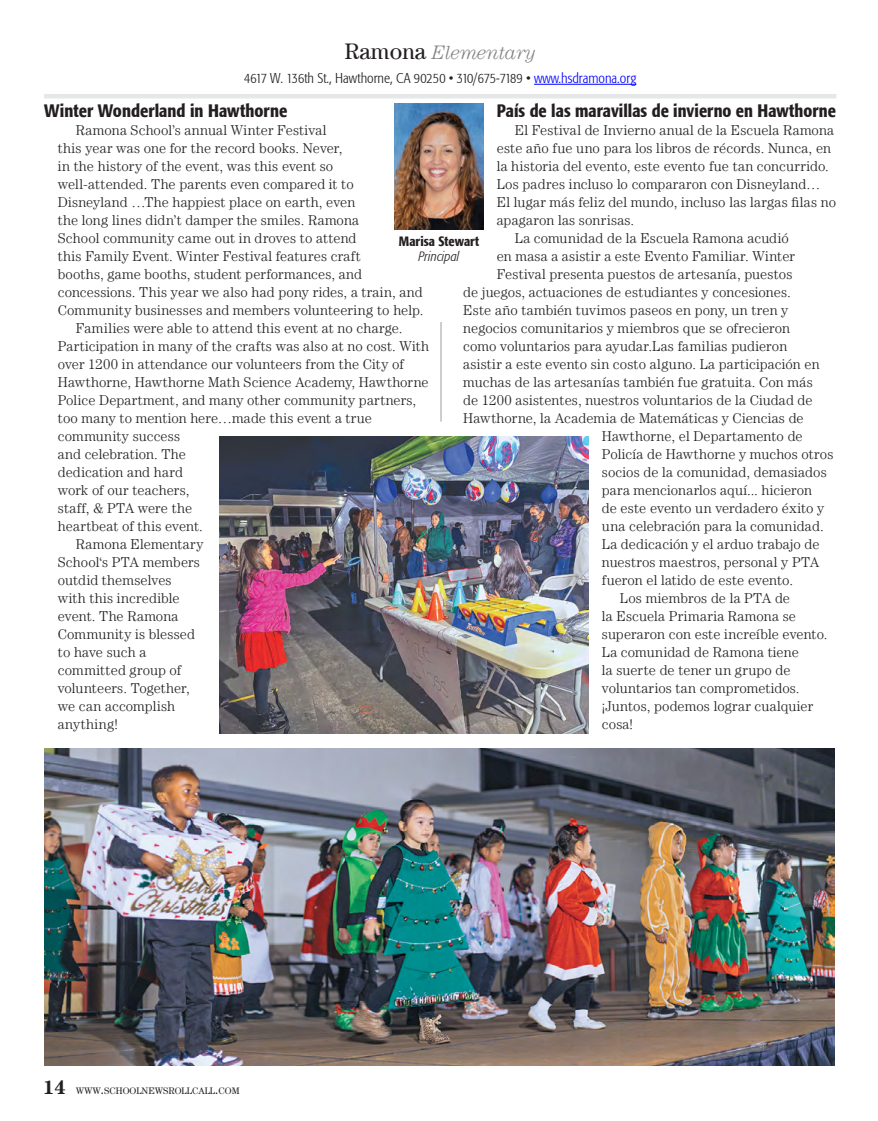
<style>
.page{position:relative;width:878px;height:1121px;background:#fff}
.page>*{position:absolute;margin:0;border:0;box-sizing:border-box;transform-origin:0 0}
.t1{font:italic 300 19.5px "Century LT";letter-spacing:-.005em;color:#808285}
.t2{font:500 condensed 18px "Formata";color:#231f20}
.t3{font:300 14.25px "Century LT";letter-spacing:.01em;color:#231f20}
.t4{font:300 condensed 14.25px "Formata";color:#231f20}
.t5{font:300 14.25px "Century LT";letter-spacing:.035em;color:#231f20}
.t6{font:500 condensed 13.5px "Formata";color:#231f20}
.t7{font:italic 300 condensed 13.5px "Formata";letter-spacing:.005em;color:#231f20}
.t8{font:9.45px "Century LT";color:#231f20}
.s1{font-weight:400;font-style:normal;font-size:22.5px;color:#231f20}
.s2{color:#00f}
.s3{font-weight:700;font-size:19.5px}
.s4{font-size:13.5px}
</style>
<div class="page">
<hr style="left:440px;top:322px;width:2px;height:99px;background:#bcbec0">
<hr style="left:44px;top:94px;width:792px;height:4px;background:#e6e7e8">
<hr style="left:534px;top:84px;width:102px;height:1px;background:#00f">
<img style="left:395px;top:103px;width:88px;height:126px">
<img style="left:44px;top:748px;width:790px;height:317px">
<img style="left:220px;top:437px;width:368px;height:296px">
<h1 class="t1" style="left:344px;top:42px;width:193px"><span class="s1">Ramona</span> Elementary</h1>
<p class="t4" style="left:244px;top:70px;width:393px">4617 W. 136th St., Hawthorne, CA 90250 • 310/675-7189 • <span class="s2">www.hsdramona.org</span></p>
<p class="t2" style="left:496px;top:100px;width:340px">País de las maravillas de invierno en Hawthorne</p>
<p class="t3" style="left:515px;top:122px;width:321px">El Festival de Invierno anual de la Escuela Ramona</p>
<p class="t3" style="left:496px;top:140px;width:336px">este año fue uno para los libros de récords. Nunca, en</p>
<p class="t3" style="left:496px;top:158px;width:334px">la historia del evento, este evento fue tan concurrido.</p>
<p class="t3" style="left:496px;top:176px;width:325px">Los padres incluso lo compararon con Disneyland…</p>
<p class="t3" style="left:496px;top:194px;width:341px">El lugar más feliz del mundo, incluso las largas filas no</p>
<p class="t3" style="left:496px;top:212px;width:139px">apagaron las sonrisas.</p>
<p class="t3" style="left:515px;top:230px;width:275px">La comunidad de la Escuela Ramona acudió</p>
<p class="t3" style="left:496px;top:248px;width:300px">en masa a asistir a este Evento Familiar. Winter</p>
<p class="t3" style="left:496px;top:266px;width:297px">Festival presenta puestos de artesanía, puestos</p>
<p class="t3" style="left:463px;top:284px;width:329px">de juegos, actuaciones de estudiantes y concesiones.</p>
<p class="t3" style="left:463px;top:302px;width:326px">Este año también tuvimos paseos en pony, un tren y</p>
<p class="t3" style="left:463px;top:320px;width:328px">negocios comunitarios y miembros que se ofrecieron</p>
<p class="t3" style="left:463px;top:338px;width:325px">como voluntarios para ayudar.Las familias pudieron</p>
<p class="t3" style="left:463px;top:356px;width:358px">asistir a este evento sin costo alguno. La participación en</p>
<p class="t3" style="left:463px;top:374px;width:351px">muchas de las artesanías también fue gratuita. Con más</p>
<p class="t3" style="left:463px;top:392px;width:351px">de 1200 asistentes, nuestros voluntarios de la Ciudad de</p>
<p class="t3" style="left:463px;top:410px;width:342px">Hawthorne, la Academia de Matemáticas y Ciencias de</p>
<p class="t3" style="left:602px;top:428px;width:202px">Hawthorne, el Departamento de</p>
<p class="t3" style="left:602px;top:446px;width:233px">Policía de Hawthorne y muchos otros</p>
<p class="t3" style="left:602px;top:464px;width:226px">socios de la comunidad, demasiados</p>
<p class="t3" style="left:602px;top:482px;width:212px">para mencionarlos aquí... hicieron</p>
<p class="t3" style="left:602px;top:500px;width:224px">de este evento un verdadero éxito y</p>
<p class="t3" style="left:602px;top:518px;width:223px">una celebración para la comunidad.</p>
<p class="t3" style="left:602px;top:536px;width:219px">La dedicación y el arduo trabajo de</p>
<p class="t3" style="left:602px;top:554px;width:219px">nuestros maestros, personal y PTA</p>
<p class="t3" style="left:602px;top:572px;width:193px">fueron el latido de este evento.</p>
<p class="t3" style="left:620px;top:590px;width:172px">Los miembros de la PTA de</p>
<p class="t3" style="left:602px;top:608px;width:195px">la Escuela Primaria Ramona se</p>
<p class="t3" style="left:602px;top:626px;width:227px">superaron con este increíble evento.</p>
<p class="t3" style="left:602px;top:644px;width:198px">La comunidad de Ramona tiene</p>
<p class="t3" style="left:602px;top:662px;width:190px">la suerte de tener un grupo de</p>
<p class="t3" style="left:602px;top:680px;width:199px">voluntarios tan comprometidos.</p>
<p class="t3" style="left:602px;top:698px;width:213px">¡Juntos, podemos lograr cualquier</p>
<p class="t3" style="left:602px;top:716px;width:33px">cosa!</p>
<p class="t2" style="left:44px;top:100px;width:244px">Winter Wonderland in Hawthorne</p>
<p class="t3" style="left:76px;top:122px;width:252px">Ramona School’s annual Winter Festival</p>
<p class="t3" style="left:58px;top:140px;width:286px">this year was one for the record books. Never,</p>
<p class="t3" style="left:58px;top:158px;width:277px">in the history of the event, was this event so</p>
<p class="t3" style="left:58px;top:176px;width:297px">well-attended. The parents even compared it to</p>
<p class="t3" style="left:58px;top:194px;width:299px">Disneyland …The happiest place on earth, even</p>
<p class="t3" style="left:58px;top:212px;width:303px">the long lines didn’t damper the smiles. Ramona</p>
<p class="t3" style="left:58px;top:230px;width:300px">School community came out in droves to attend</p>
<p class="t3" style="left:58px;top:248px;width:304px">this Family Event. Winter Festival features craft</p>
<p class="t3" style="left:58px;top:266px;width:306px">booths, game booths, student performances, and</p>
<p class="t3" style="left:58px;top:284px;width:366px">concessions. This year we also had pony rides, a train, and</p>
<p class="t3" style="left:58px;top:302px;width:367px">Community businesses and members volunteering to help.</p>
<p class="t3" style="left:76px;top:320px;width:328px">Families were able to attend this event at no charge.</p>
<p class="t3" style="left:58px;top:338px;width:373px">Participation in many of the crafts was also at no cost. With</p>
<p class="t3" style="left:58px;top:356px;width:347px">over 1200 in attendance our volunteers from the City of</p>
<p class="t3" style="left:58px;top:374px;width:372px">Hawthorne, Hawthorne Math Science Academy, Hawthorne</p>
<p class="t3" style="left:58px;top:392px;width:360px">Police Department, and many other community partners,</p>
<p class="t3" style="left:58px;top:410px;width:315px">too many to mention here…made this event a true</p>
<p class="t3" style="left:58px;top:428px;width:124px">community success</p>
<p class="t3" style="left:58px;top:446px;width:130px">and celebration. The</p>
<p class="t3" style="left:58px;top:464px;width:127px">dedication and hard</p>
<p class="t3" style="left:58px;top:482px;width:133px">work of our teachers,</p>
<p class="t3" style="left:58px;top:500px;width:136px">staff, &amp; PTA were the</p>
<p class="t3" style="left:58px;top:518px;width:147px">heartbeat of this event.</p>
<p class="t3" style="left:76px;top:536px;width:129px">Ramona Elementary</p>
<p class="t3" style="left:58px;top:554px;width:144px">School‘s PTA members</p>
<p class="t3" style="left:58px;top:572px;width:115px">outdid themselves</p>
<p class="t3" style="left:58px;top:590px;width:123px">with this incredible</p>
<p class="t3" style="left:58px;top:608px;width:122px">event. The Ramona</p>
<p class="t3" style="left:58px;top:626px;width:139px">Community is blessed</p>
<p class="t3" style="left:58px;top:644px;width:90px">to have such a</p>
<p class="t3" style="left:58px;top:662px;width:125px">committed group of</p>
<p class="t3" style="left:58px;top:680px;width:133px">volunteers. Together,</p>
<p class="t3" style="left:58px;top:698px;width:119px">we can accomplish</p>
<p class="t5" style="left:58px;top:716px;width:62px">anything!</p>
<p class="t6" style="left:399px;top:233px;width:81px">Marisa Stewart</p>
<p class="t7" style="left:418px;top:249px;width:42px">Principal</p>
<p class="t8" style="left:43px;top:1085px;width:198px"><span class="s3">14</span> WWW<span class="s4">.</span>SCHOOLNEWSROLLCALL<span class="s4">.</span>COM</p>
</div>
